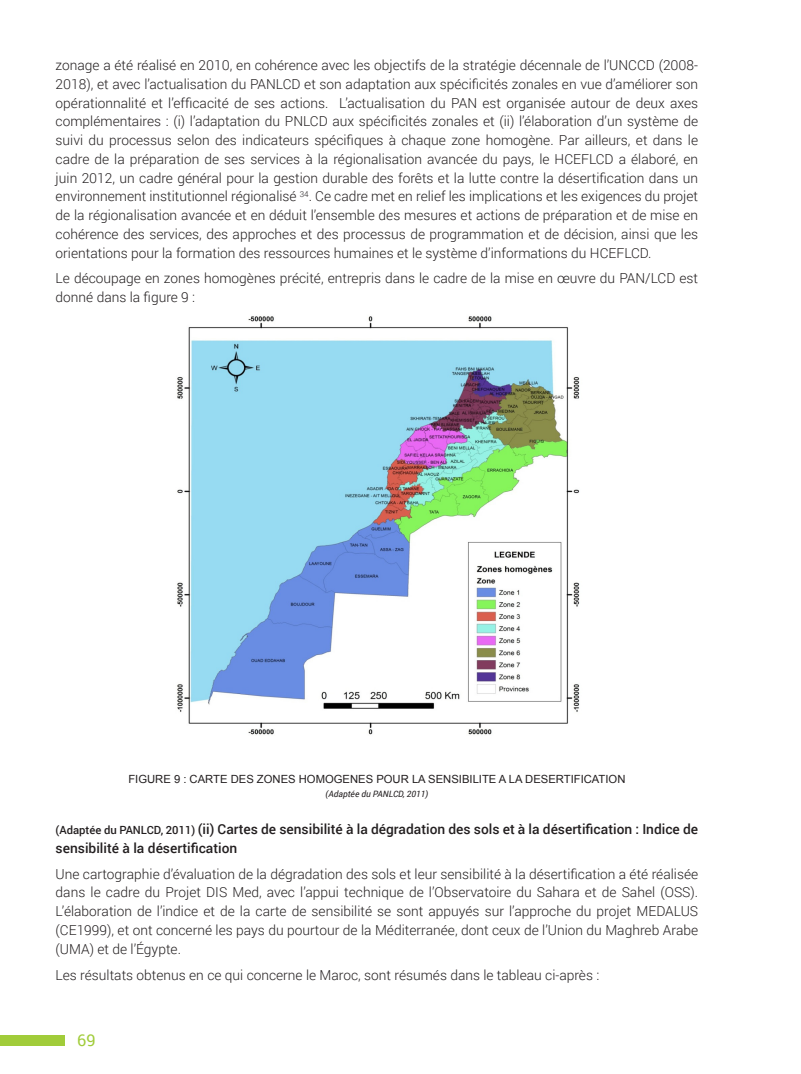
<style>
.page{position:relative;width:801px;height:1074px;background:#fff}
.page>*{position:absolute;margin:0;border:0;box-sizing:border-box;transform-origin:0 0}
.pus_blanche{font:16.25px "Roboto";color:#a1cc3a}
.text_normal{font:300 13.75px/18.8px "Roboto";color:#231f20;text-align:justify}
.text_normal-2{font:500 13.75px/18.8px "Roboto";color:#231f20}
.t1{font:11.25px "Arial";color:#231f20}
.Legend{font:italic 8.75px "Roboto";color:#231f20}
.s1{font-size:11.25px}
</style>
<div class="page">
<div style="left:11px;top:1035px;width:55px;height:10px;background:#a1cc3a"></div>
<img style="left:177px;top:316px;width:403px;height:419px">
<div style="left:0;top:1035px;width:11px;height:10px;background:#a1cc3a"></div>
<p class="text_normal" style="left:56px;top:55px;width:644px">zonage a été réalisé en 2010, en cohérence avec les objectifs de la stratégie décennale de l’UNCCD (2008- 2018), et avec l’actualisation du PANLCD et son adaptation aux spécificités zonales en vue d’améliorer son opérationnalité et l’efficacité de ses actions. L’actualisation du PAN est organisée autour de deux axes complémentaires : (i) l’adaptation du PNLCD aux spécificités zonales et (ii) l’élaboration d’un système de suivi du processus selon des indicateurs spécifiques à chaque zone homogène. Par ailleurs, et dans le cadre de la préparation de ses services à la régionalisation avancée du pays, le HCEFLCD a élaboré, en juin 2012, un cadre général pour la gestion durable des forêts et la lutte contre la désertification dans un environnement institutionnel régionalisé <sup>34</sup>. Ce cadre met en relief les implications et les exigences du projet de la régionalisation avancée et en déduit l’ensemble des mesures et actions de préparation et de mise en cohérence des services, des approches et des processus de programmation et de décision, ainsi que les orientations pour la formation des ressources humaines et le système d’informations du HCEFLCD.</p>
<p class="text_normal" style="left:56px;top:269px;width:644px">Le découpage en zones homogènes précité, entrepris dans le cadre de la mise en œuvre du PAN/LCD est donné dans la figure 9 :</p>
<p class="t1" style="left:128px;top:772px;width:499px">FIGURE 9 : CARTE DES ZONES HOMOGENES POUR LA SENSIBILITE A LA DESERTIFICATION</p>
<p class="Legend" style="left:326px;top:788px;width:104px">(Adaptée du PANLCD, 2011)</p>
<p class="text_normal-2" style="left:56px;top:819px;width:644px"><span class="s1">(Adaptée du PANLCD, 2011)</span> (ii) Cartes de sensibilité à la dégradation des sols et à la désertification : Indice de sensibilité à la désertification</p>
<p class="text_normal" style="left:56px;top:864px;width:644px">Une cartographie d’évaluation de la dégradation des sols et leur sensibilité à la désertification a été réalisée dans le cadre du Projet DIS Med, avec l’appui technique de l’Observatoire du Sahara et de Sahel (OSS).<br>L’élaboration de l’indice et de la carte de sensibilité se sont appuyés sur l’approche du projet MEDALUS (CE1999), et ont concerné les pays du pourtour de la Méditerranée, dont ceux de l’Union du Maghreb Arabe (UMA) et de l’Égypte.</p>
<p class="text_normal" style="left:56px;top:964px;width:545px">Les résultats obtenus en ce qui concerne le Maroc, sont résumés dans le tableau ci-après :</p>
<p class="pus_blanche" style="left:77px;top:1029px;width:20px">69</p>
</div>
